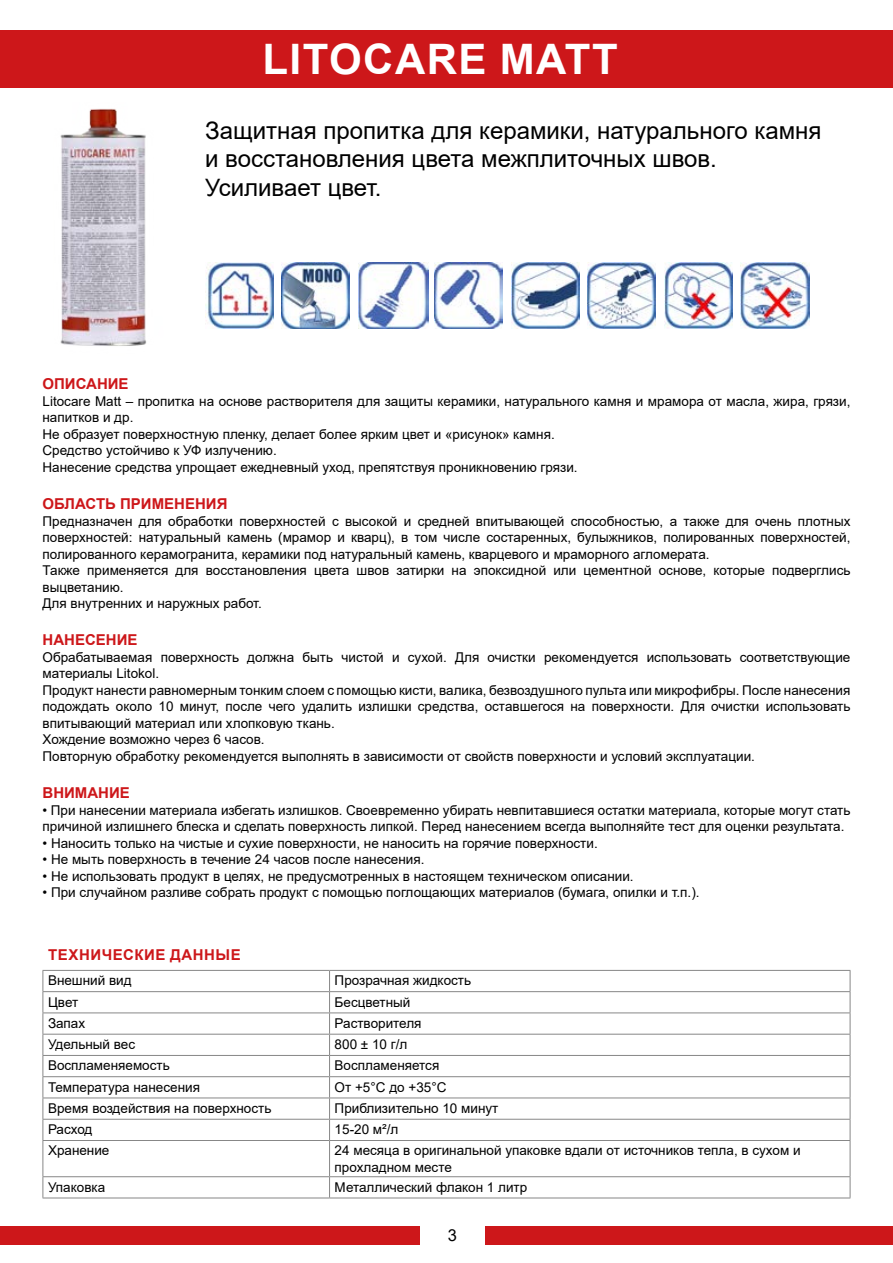
<style>
.page{position:relative;width:893px;height:1263px;background:#fff}
.page>*{position:absolute;margin:0;border:0;box-sizing:border-box;transform-origin:0 0}
.t1{font:700 42px "Arial";letter-spacing:.035em;color:#fff}
.t2{font:24px/28.8px "Arial";color:#000}
.t3{font:16.5px "Arial";color:#000}
.t4{font:700 15px "Arial";color:#cd171a}
.t5{font:700 15px "Arial";letter-spacing:.035em;color:#cd171a}
.t6{font:13.5px/16.5px "Arial";color:#000}
</style>
<div class="page">
<div style="left:0;top:30px;width:893px;height:57px;background:#cd171a"></div>
<img style="left:205px;top:263px;width:68px;height:65px">
<img style="left:282px;top:263px;width:68px;height:65px">
<img style="left:358px;top:263px;width:71px;height:65px">
<img style="left:435px;top:263px;width:68px;height:65px">
<img style="left:511px;top:263px;width:68px;height:65px">
<img style="left:588px;top:263px;width:68px;height:65px">
<img style="left:664px;top:263px;width:68px;height:65px">
<img style="left:741px;top:263px;width:68px;height:65px">
<hr style="left:43px;top:970px;width:287px;height:1px;background:#878787">
<hr style="left:330px;top:970px;width:520px;height:1px;background:#878787">
<hr style="left:43px;top:991px;width:287px;height:1px;background:#878787">
<hr style="left:330px;top:991px;width:520px;height:1px;background:#878787">
<hr style="left:43px;top:1012px;width:287px;height:1px;background:#878787">
<hr style="left:330px;top:1012px;width:520px;height:1px;background:#878787">
<hr style="left:43px;top:1034px;width:287px;height:1px;background:#878787">
<hr style="left:330px;top:1034px;width:520px;height:1px;background:#878787">
<hr style="left:43px;top:1055px;width:287px;height:1px;background:#878787">
<hr style="left:330px;top:1055px;width:520px;height:1px;background:#878787">
<hr style="left:43px;top:1076px;width:287px;height:1px;background:#878787">
<hr style="left:330px;top:1076px;width:520px;height:1px;background:#878787">
<hr style="left:43px;top:1097px;width:287px;height:1px;background:#878787">
<hr style="left:330px;top:1097px;width:520px;height:1px;background:#878787">
<hr style="left:43px;top:1119px;width:287px;height:1px;background:#878787">
<svg style="left:43px;top:971px;width:1px;height:169px"></svg>
<hr style="left:330px;top:1119px;width:520px;height:1px;background:#878787">
<svg style="left:329px;top:971px;width:1px;height:169px"></svg>
<svg style="left:850px;top:971px;width:1px;height:169px"></svg>
<hr style="left:43px;top:1140px;width:287px;height:1px;background:#878787">
<hr style="left:43px;top:1141px;width:1px;height:35px;background:#878787">
<hr style="left:330px;top:1140px;width:520px;height:1px;background:#878787">
<hr style="left:329px;top:1141px;width:1px;height:35px;background:#878787">
<hr style="left:850px;top:1141px;width:1px;height:35px;background:#878787">
<hr style="left:43px;top:1176px;width:287px;height:1px;background:#878787">
<svg style="left:43px;top:1177px;width:1px;height:20px"></svg>
<hr style="left:330px;top:1176px;width:520px;height:1px;background:#878787">
<svg style="left:329px;top:1177px;width:1px;height:20px"></svg>
<svg style="left:850px;top:1177px;width:1px;height:20px"></svg>
<hr style="left:43px;top:1197px;width:287px;height:1px;background:#878787">
<hr style="left:330px;top:1197px;width:520px;height:1px;background:#878787">
<div style="left:0;top:1227px;width:893px;height:18px;background:#cd171a"></div>
<div style="left:420px;top:1218px;width:65px;height:33px;background:#fff"></div>
<img style="left:60px;top:108px;width:87px;height:238px">
<h1 class="t1" style="left:262px;top:29px;width:357px">LITOCARE MATT</h1>
<h2 class="t2" style="left:205px;top:116px;width:618px">Защитная пропитка для керамики, натурального камня и восстановления цвета межплиточных швов.<br>Усиливает цвет.</h2>
<p class="t4" style="left:43px;top:374px;width:88px">ОПИСАНИЕ</p>
<p class="t6" style="left:43px;top:393px;width:809px">Litocare Matt – пропитка на основе растворителя для защиты керамики, натурального камня и мрамора от масла, жира, грязи, напитков и др.<br>Не образует поверхностную пленку, делает более ярким цвет и «рисунок» камня.<br>Средство устойчиво к УФ излучению.<br>Нанесение средства упрощает ежедневный уход, препятствуя проникновению грязи.</p>
<p class="t4" style="left:43px;top:493px;width:186px">ОБЛАСТЬ ПРИМЕНЕНИЯ</p>
<p class="t6" style="left:43px;top:513px;width:809px">Предназначен для обработки поверхностей с высокой и средней впитывающей способностью, а также для очень плотных поверхностей: натуральный камень (мрамор и кварц), в том числе состаренных, булыжников, полированных поверхностей, полированного керамогранита, керамики под натуральный камень, кварцевого и мраморного агломерата.<br>Также применяется для восстановления цвета швов затирки на эпоксидной или цементной основе, которые подверглись выцветанию.<br>Для внутренних и наружных работ.</p>
<p class="t4" style="left:43px;top:630px;width:96px">НАНЕСЕНИЕ</p>
<p class="t6" style="left:43px;top:649px;width:809px">Обрабатываемая поверхность должна быть чистой и сухой. Для очистки рекомендуется использовать соответствующие материалы Litokol.<br>Продукт нанести равномерным тонким слоем с помощью кисти, валика, безвоздушного пульта или микрофибры. После нанесения подождать около 10 минут, после чего удалить излишки средства, оставшегося на поверхности. Для очистки использовать впитывающий материал или хлопковую ткань.<br>Хождение возможно через 6 часов.<br>Повторную обработку рекомендуется выполнять в зависимости от свойств поверхности и условий эксплуатации.</p>
<p class="t4" style="left:43px;top:782px;width:89px">ВНИМАНИЕ</p>
<p class="t6" style="left:43px;top:802px;width:809px">• При нанесении материала избегать излишков. Своевременно убирать невпитавшиеся остатки материала, которые могут стать причиной излишнего блеска и сделать поверхность липкой. Перед нанесением всегда выполняйте тест для оценки результата.</p>
<p class="t6" style="left:43px;top:835px;width:557px">• Наносить только на чистые и сухие поверхности, не наносить на горячие поверхности.</p>
<p class="t6" style="left:43px;top:851px;width:383px">• Не мыть поверхность в течение 24 часов после нанесения.</p>
<p class="t6" style="left:43px;top:868px;width:593px">• Не использовать продукт в целях, не предусмотренных в настоящем техническом описании.</p>
<p class="t6" style="left:43px;top:884px;width:658px">• При случайном разливе собрать продукт с помощью поглощающих материалов (бумага, опилки и т.п.).</p>
<p class="t5" style="left:48px;top:944px;width:194px">ТЕХНИЧЕСКИЕ ДАННЫЕ</p>
<p class="t6" style="left:48px;top:972px;width:85px">Внешний вид</p>
<p class="t6" style="left:335px;top:972px;width:138px">Прозрачная жидкость</p>
<p class="t6" style="left:48px;top:993px;width:32px">Цвет</p>
<p class="t6" style="left:335px;top:993px;width:77px">Бесцветный</p>
<p class="t6" style="left:48px;top:1015px;width:39px">Запах</p>
<p class="t6" style="left:335px;top:1015px;width:88px">Растворителя</p>
<p class="t6" style="left:48px;top:1036px;width:89px">Удельный вес</p>
<p class="t6" style="left:335px;top:1036px;width:74px">800 ± 10 г/л</p>
<p class="t6" style="left:48px;top:1057px;width:123px">Воспламеняемость</p>
<p class="t6" style="left:335px;top:1057px;width:106px">Воспламеняется</p>
<p class="t6" style="left:48px;top:1078px;width:154px">Температура нанесения</p>
<p class="t6" style="left:335px;top:1078px;width:113px">От +5°C до +35°C</p>
<p class="t6" style="left:48px;top:1100px;width:225px">Время воздействия на поверхность</p>
<p class="t6" style="left:335px;top:1100px;width:165px">Приблизительно 10 минут</p>
<p class="t6" style="left:48px;top:1121px;width:46px">Расход</p>
<p class="t6" style="left:335px;top:1121px;width:65px">15-20 м²/л</p>
<p class="t6" style="left:48px;top:1142px;width:63px">Хранение</p>
<p class="t6" style="left:335px;top:1142px;width:467px">24 месяца в оригинальной упаковке вдали от источников тепла, в сухом и прохладном месте</p>
<p class="t6" style="left:48px;top:1178px;width:59px">Упаковка</p>
<p class="t6" style="left:335px;top:1178px;width:194px">Металлический флакон 1 литр</p>
<p class="t3" style="left:448px;top:1223px;width:11px">3</p>
</div>
